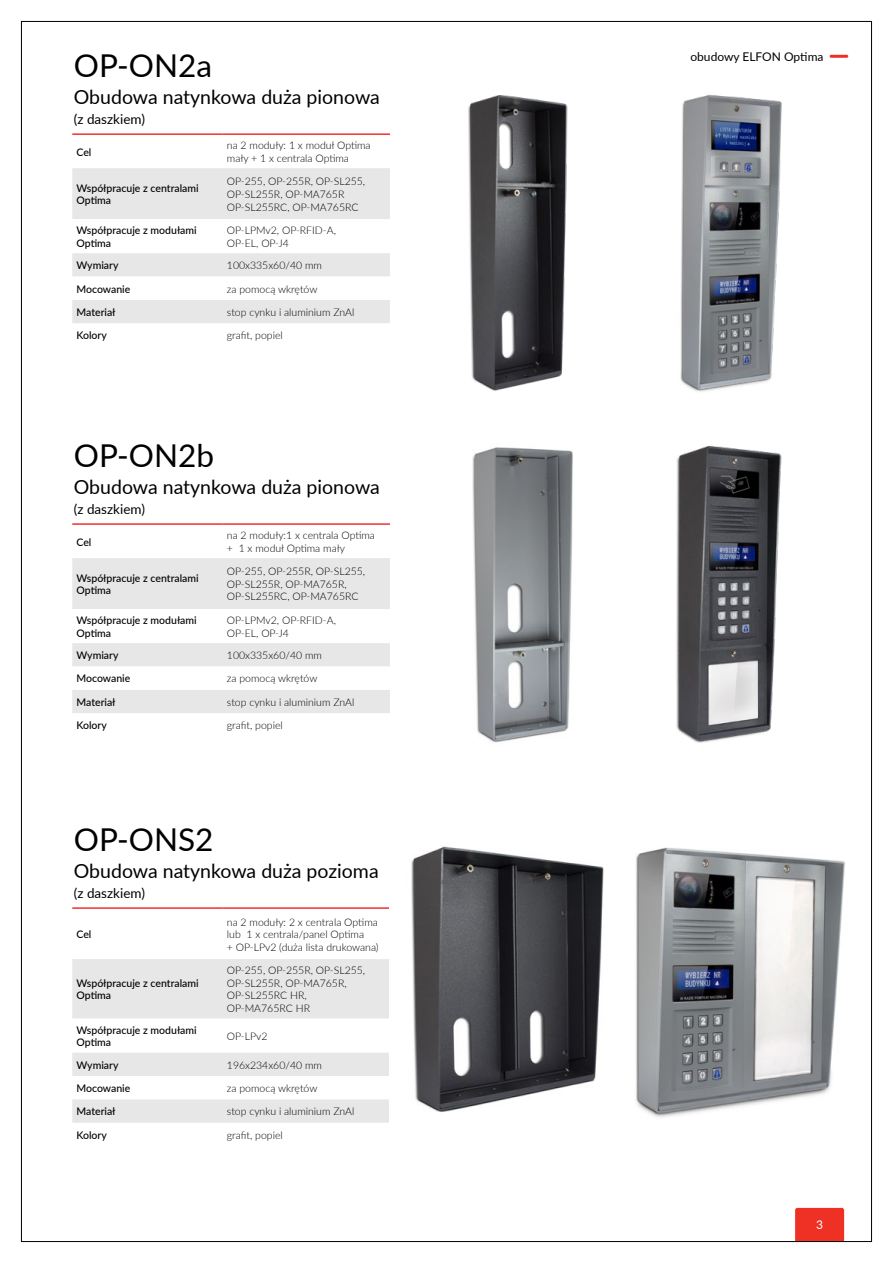
<style>
.page{position:relative;width:893px;height:1263px;background:#fff}
.page>*{position:absolute;margin:0;border:0;box-sizing:border-box;transform-origin:0 0}
.t1{font:31.5px "Lato";color:#000}
.t2{font:19.5px "Lato";color:#000}
.t3{font:13.5px "Lato";color:#000}
.t4{font:12px "Lato";color:#000}
.t5{font:12px "Lato";color:#fff}
.t6{font:300 10.5px/12.6px "Lato";color:#000}
.t7{font:500 10.5px/12.6px "Lato";color:#000}
</style>
<div class="page">
<hr style="left:830px;top:55px;width:18px;height:3px;background:#ee3124;border-radius:2px">
<div style="left:795px;top:1208px;width:49px;height:32px;background:#ee3124"></div>
<svg style="left:72px;top:168px;width:318px;height:155px"></svg>
<hr style="left:72px;top:133px;width:151px;height:2px;background:#ee312e">
<hr style="left:223px;top:133px;width:167px;height:2px;background:#ee312e">
<svg style="left:72px;top:558px;width:318px;height:155px"></svg>
<hr style="left:72px;top:523px;width:151px;height:2px;background:#ee312e">
<hr style="left:223px;top:523px;width:167px;height:2px;background:#ee312e">
<svg style="left:72px;top:959px;width:317px;height:164px"></svg>
<hr style="left:72px;top:907px;width:151px;height:2px;background:#ee312e">
<hr style="left:223px;top:907px;width:167px;height:2px;background:#ee312e">
<img style="left:468px;top:95px;width:100px;height:296px">
<img style="left:472px;top:447px;width:101px;height:296px">
<img style="left:389px;top:846px;width:215px;height:266px">
<img style="left:676px;top:446px;width:106px;height:297px">
<img style="left:680px;top:94px;width:102px;height:298px">
<img style="left:636px;top:847px;width:209px;height:271px">
<h1 class="t1" style="left:74px;top:43px;width:140px">OP-ON2a</h1>
<h2 class="t2" style="left:74px;top:83px;width:308px">Obudowa natynkowa duża pionowa</h2>
<p class="t3" style="left:74px;top:109px;width:73px">(z daszkiem)</p>
<p class="t7" style="left:77px;top:145px;width:16px">Cel</p>
<p class="t6" style="left:227px;top:139px;width:145px">na 2 moduły: 1 x moduł Optima mały + 1 x centrala Optima</p>
<p class="t7" style="left:77px;top:181px;width:124px">Współpracuje z centralami<br>Optima</p>
<p class="t6" style="left:227px;top:175px;width:140px">OP-255, OP-255R, OP-SL255,<br>OP-SL255R, OP-MA765R<br>OP-SL255RC, OP-MA765RC</p>
<p class="t7" style="left:77px;top:224px;width:122px">Współpracuje z modułami<br>Optima</p>
<p class="t6" style="left:227px;top:224px;width:111px">OP-LPMv2, OP-RFID-A,<br>OP-EL, OP-J4</p>
<p class="t7" style="left:77px;top:259px;width:43px">Wymiary</p>
<p class="t6" style="left:227px;top:259px;width:97px">100x335x60/40 mm</p>
<p class="t7" style="left:77px;top:282px;width:55px">Mocowanie</p>
<p class="t6" style="left:227px;top:282px;width:92px">za pomocą wkrętów</p>
<p class="t7" style="left:77px;top:305px;width:41px">Materiał</p>
<p class="t6" style="left:227px;top:305px;width:129px">stop cynku i aluminium ZnAl</p>
<p class="t7" style="left:77px;top:329px;width:32px">Kolory</p>
<p class="t6" style="left:227px;top:329px;width:57px">grafit, popiel</p>
<h1 class="t1" style="left:74px;top:433px;width:142px">OP-ON2b</h1>
<h2 class="t2" style="left:74px;top:473px;width:308px">Obudowa natynkowa duża pionowa</h2>
<p class="t3" style="left:74px;top:499px;width:73px">(z daszkiem)</p>
<p class="t7" style="left:77px;top:535px;width:16px">Cel</p>
<p class="t6" style="left:227px;top:529px;width:150px">na 2 moduły:1 x centrala Optima + 1 x moduł Optima mały</p>
<p class="t7" style="left:77px;top:571px;width:124px">Współpracuje z centralami<br>Optima</p>
<p class="t6" style="left:227px;top:565px;width:140px">OP-255, OP-255R, OP-SL255,<br>OP-SL255R, OP-MA765R,<br>OP-SL255RC, OP-MA765RC</p>
<p class="t7" style="left:77px;top:613px;width:122px">Współpracuje z modułami<br>Optima</p>
<p class="t6" style="left:227px;top:614px;width:111px">OP-LPMv2, OP-RFID-A,<br>OP-EL, OP-J4</p>
<p class="t7" style="left:77px;top:648px;width:43px">Wymiary</p>
<p class="t6" style="left:227px;top:649px;width:97px">100x335x60/40 mm</p>
<p class="t7" style="left:77px;top:672px;width:55px">Mocowanie</p>
<p class="t6" style="left:227px;top:672px;width:92px">za pomocą wkrętów</p>
<p class="t7" style="left:77px;top:695px;width:41px">Materiał</p>
<p class="t6" style="left:227px;top:695px;width:129px">stop cynku i aluminium ZnAl</p>
<p class="t7" style="left:77px;top:719px;width:32px">Kolory</p>
<p class="t6" style="left:227px;top:719px;width:57px">grafit, popiel</p>
<h1 class="t1" style="left:74px;top:817px;width:141px">OP-ONS2</h1>
<h2 class="t2" style="left:74px;top:857px;width:306px">Obudowa natynkowa duża pozioma</h2>
<p class="t3" style="left:74px;top:883px;width:73px">(z daszkiem)</p>
<p class="t7" style="left:77px;top:928px;width:16px">Cel</p>
<p class="t7" style="left:77px;top:976px;width:124px">Współpracuje z centralami<br>Optima</p>
<p class="t6" style="left:227px;top:915px;width:153px">na 2 moduły: 2 x centrala Optima lub 1 x centrala/panel Optima<br>+ OP-LPv2 (duża lista drukowana)</p>
<p class="t6" style="left:227px;top:964px;width:140px">OP-255, OP-255R, OP-SL255,<br>OP-SL255R, OP-MA765R,<br>OP-SL255RC HR,<br>OP-MA765RC HR</p>
<p class="t7" style="left:77px;top:1023px;width:122px">Współpracuje z modułami<br>Optima</p>
<p class="t6" style="left:227px;top:1029px;width:42px">OP-LPv2</p>
<p class="t7" style="left:77px;top:1058px;width:43px">Wymiary</p>
<p class="t6" style="left:227px;top:1058px;width:97px">196x234x60/40 mm</p>
<p class="t7" style="left:77px;top:1081px;width:55px">Mocowanie</p>
<p class="t6" style="left:227px;top:1081px;width:92px">za pomocą wkrętów</p>
<p class="t7" style="left:77px;top:1105px;width:41px">Materiał</p>
<p class="t6" style="left:227px;top:1105px;width:129px">stop cynku i aluminium ZnAl</p>
<p class="t7" style="left:77px;top:1128px;width:32px">Kolory</p>
<p class="t6" style="left:227px;top:1128px;width:57px">grafit, popiel</p>
<p class="t4" style="left:690px;top:48px;width:135px">obudowy ELFON Optima</p>
<p class="t5" style="left:816px;top:1216px;width:8px">3</p>
</div>
